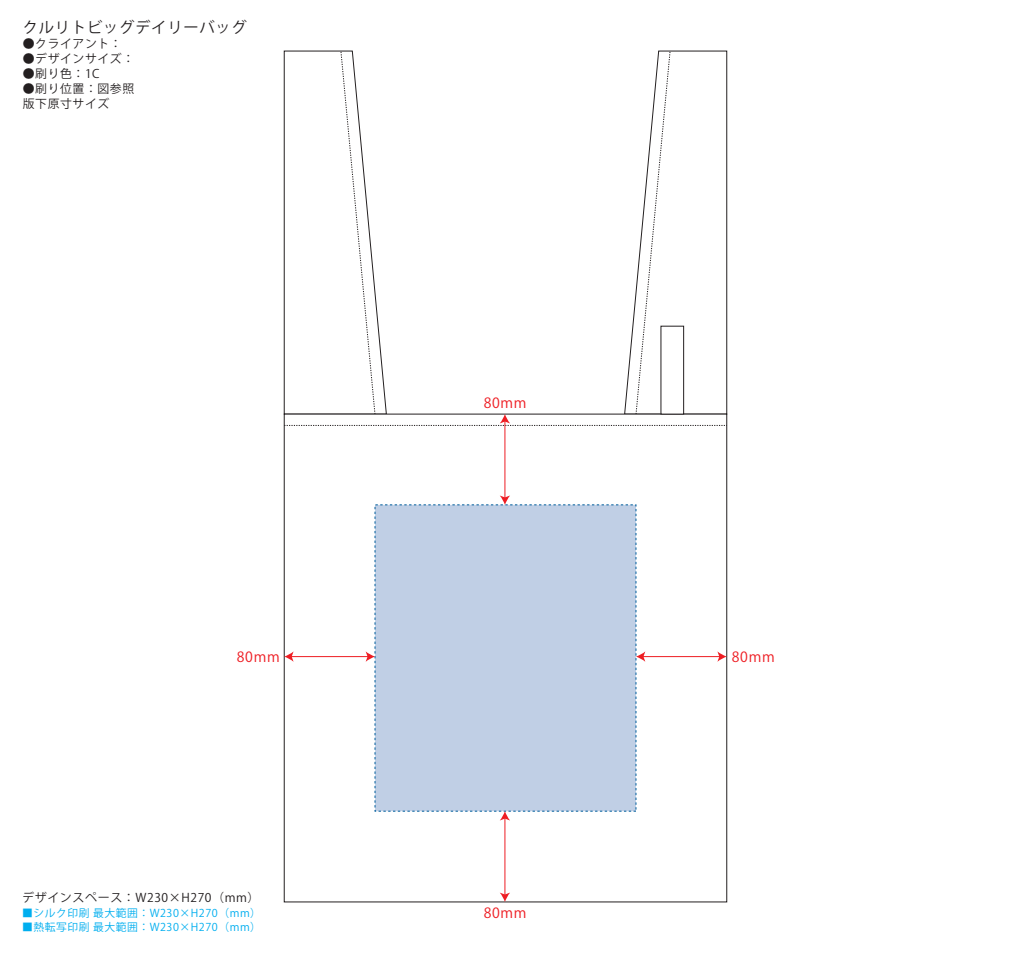
<style>
.page{position:relative;width:1011px;height:953px;background:#fff}
.page>*{position:absolute;margin:0;border:0;box-sizing:border-box;transform-origin:0 0}
.t1{font:15.28px "Koz Go Pro";letter-spacing:.05em;color:#231f20}
.t2{font:14px "Koz Go Pro";letter-spacing:.05em;color:#ee1d23}
.t3{font:12px "Koz Go Pro";letter-spacing:.05em;color:#231f20}
.t4{font:11.84px/14.9px "Koz Go Pro";letter-spacing:.05em;color:#231f20}
.t5{font:10.76px "Koz Go Pro";letter-spacing:.05em;color:#00aeef}
</style>
<div class="page">
<div style="left:284px;top:414px;width:442px;height:488px;background:#fff;border:1px solid #231f20"></div>
<div style="left:375px;top:505px;width:261px;height:306px;background:#c0cfe5"></div>
<hr style="left:504px;top:420px;width:1px;height:78px;background:#ee1d23">
<svg style="left:500px;top:495px;width:10px;height:10px"></svg>
<svg style="left:284px;top:51px;width:443px;height:375px"></svg>
<hr style="left:291px;top:656px;width:77px;height:1px;background:#ee1d23">
<svg style="left:365px;top:651px;width:10px;height:10px"></svg>
<svg style="left:284px;top:651px;width:9px;height:10px"></svg>
<hr style="left:642px;top:656px;width:78px;height:1px;background:#ee1d23">
<svg style="left:636px;top:651px;width:9px;height:10px"></svg>
<svg style="left:717px;top:651px;width:9px;height:10px"></svg>
<hr style="left:504px;top:817px;width:1px;height:78px;background:#ee1d23">
<svg style="left:499px;top:811px;width:11px;height:9px"></svg>
<svg style="left:499px;top:892px;width:11px;height:9px"></svg>
<h1 class="t1" style="left:23px;top:18px;width:225px">クルリトビッグデイリーバッグ</h1>
<p class="t4" style="left:23px;top:37px;width:100px">●クライアント：</p>
<p class="t4" style="left:23px;top:52px;width:113px">●デザインサイズ：</p>
<p class="t4" style="left:23px;top:67px;width:78px">●刷り色：1C</p>
<p class="t4" style="left:23px;top:82px;width:113px">●刷り位置：図参照版下原寸サイズ</p>
<h2 class="t2" style="left:483px;top:394px;width:44px">80mm</h2>
<h2 class="t2" style="left:237px;top:647px;width:44px">80mm</h2>
<h2 class="t2" style="left:731px;top:647px;width:44px">80mm</h2>
<p class="t3" style="left:22px;top:889px;width:239px">デザインスペース：W230×H270（mm）</p>
<p class="t5" style="left:22px;top:905px;width:240px">■シルク印刷 最大範囲：W230×H270（mm）</p>
<p class="t5" style="left:22px;top:920px;width:240px">■熱転写印刷 最大範囲：W230×H270（mm）</p>
<h2 class="t2" style="left:483px;top:904px;width:44px">80mm</h2>
</div>
